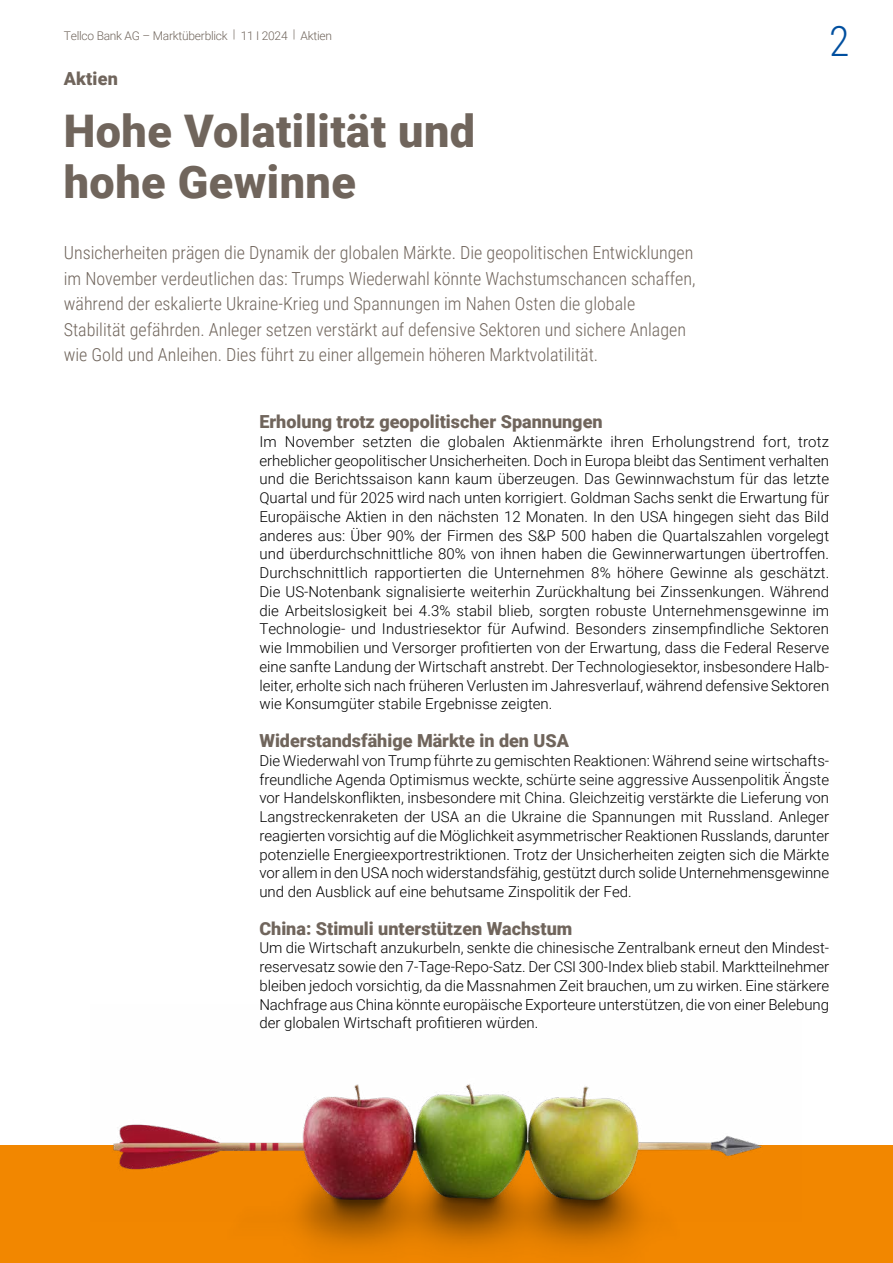
<style>
.page{position:relative;width:893px;height:1263px;background:#fff}
.page>*{position:absolute;margin:0;border:0;box-sizing:border-box;transform-origin:0 0}
.Unterkapitel{font:900 45px/51px "Roboto";letter-spacing:.01em;color:#70655c}
.t1{font:300 42px "Roboto Condensed";color:#004f9f}
.Lead__grau{font:300 18px/25.5px "Roboto Condensed";color:#70655c}
.Untertitel__12_Pt{font:900 18px "Roboto";color:#70655c}
.Dachzeile{font:900 18px "Roboto";letter-spacing:.01em;color:#70655c}
.Fliesstext__10_Pt{font:300 15px/18.8px "Roboto";color:#000;text-align:justify}
.t2{font:300 12px "Roboto";letter-spacing:-.02em;color:#70655c}
</style>
<div class="page">
<div style="left:0;top:1145px;width:893px;height:118px;background:#f28700"></div>
<img style="left:112px;top:1083px;width:651px;height:138px">
<p class="t2" style="left:64px;top:27px;width:270px">Tellco Bank AG – Marktüberblick | 11 Ι 2024 | Aktien</p>
<p class="Dachzeile" style="left:64px;top:66px;width:56px">Aktien</p>
<p class="Unterkapitel" style="left:64px;top:104px;width:413px">Hohe Volatilität und hohe Gewinne</p>
<p class="Lead__grau" style="left:64px;top:240px;width:633px">Unsicherheiten prägen die Dynamik der globalen Märkte. Die geopolitischen Entwicklungen im November verdeutlichen das: Trumps Wiederwahl könnte Wachstumschancen schaffen, während der eskalierte Ukraine-Krieg und Spannungen im Nahen Osten die globale Stabilität gefährden. Anleger setzen verstärkt auf defensive Sektoren und sichere Anlagen wie Gold und Anleihen. Dies führt zu einer allgemein höheren Marktvolatilität.</p>
<h2 class="t1" style="left:829px;top:11px;width:22px">2</h2>
<p class="Untertitel__12_Pt" style="left:259px;top:409px;width:345px">Erholung trotz geopolitischer Spannungen</p>
<p class="Fliesstext__10_Pt" style="left:259px;top:432px;width:571px">Im November setzten die globalen Aktienmärkte ihren Erholungstrend fort, trotz erheblicher geopolitischer Unsicherheiten. Doch in Europa bleibt das Sentiment verhalten und die Berichtssaison kann kaum überzeugen. Das Gewinnwachstum für das letzte Quartal und für 2025 wird nach unten korrigiert. Goldman Sachs senkt die Erwartung für Europäische Aktien in den nächsten 12 Monaten. In den USA hingegen sieht das Bild anderes aus: Über 90% der Firmen des S&amp;P 500 haben die Quartalszahlen vorgelegt und überdurchschnittliche 80% von ihnen haben die Gewinnerwartungen übertroffen.<br>Durchschnittlich rapportierten die Unternehmen 8% höhere Gewinne als geschätzt.<br>Die US-Notenbank signalisierte weiterhin Zurückhaltung bei Zinssenkungen. Während die Arbeitslosigkeit bei 4.3% stabil blieb, sorgten robuste Unternehmensgewinne im Technologie- und Industriesektor für Aufwind. Besonders zinsempfindliche Sektoren wie Immobilien und Versorger profitierten von der Erwartung, dass die Federal Reserve eine sanfte Landung der Wirtschaft anstrebt. Der Technologiesektor, insbesondere Halb&shy;leiter, erholte sich nach früheren Verlusten im Jahresverlauf, während defensive Sektoren wie Konsumgüter stabile Ergebnisse zeigten.</p>
<p class="Untertitel__12_Pt" style="left:259px;top:728px;width:311px">Widerstandsfähige Märkte in den USA</p>
<p class="Fliesstext__10_Pt" style="left:259px;top:750px;width:571px">Die Wiederwahl von Trump führte zu gemischten Reaktionen: Während seine wirtschafts&shy;freundliche Agenda Optimismus weckte, schürte seine aggressive Aussenpolitik Ängste vor Handelskonflikten, insbesondere mit China. Gleichzeitig verstärkte die Lieferung von Langstreckenraketen der USA an die Ukraine die Spannungen mit Russland. Anleger reagierten vorsichtig auf die Möglichkeit asymmetrischer Reaktionen Russlands, darunter potenzielle Energieexportrestriktionen. Trotz der Unsicherheiten zeigten sich die Märkte vor allem in den USA noch widerstandsfähig, gestützt durch solide Unternehmensgewinne und den Ausblick auf eine behutsame Zinspolitik der Fed.</p>
<p class="Untertitel__12_Pt" style="left:259px;top:915px;width:314px">China: Stimuli unterstützen Wachstum</p>
<p class="Fliesstext__10_Pt" style="left:259px;top:938px;width:571px">Um die Wirtschaft anzukurbeln, senkte die chinesische Zentralbank erneut den Mindest&shy;reservesatz sowie den 7-Tage-Repo-Satz. Der CSI 300-Index blieb stabil. Marktteilnehmer bleiben jedoch vorsichtig, da die Massnahmen Zeit brauchen, um zu wirken. Eine stärkere Nachfrage aus China könnte europäische Exporteure unterstützen, die von einer Belebung der globalen Wirtschaft profitieren würden.</p>
</div>
